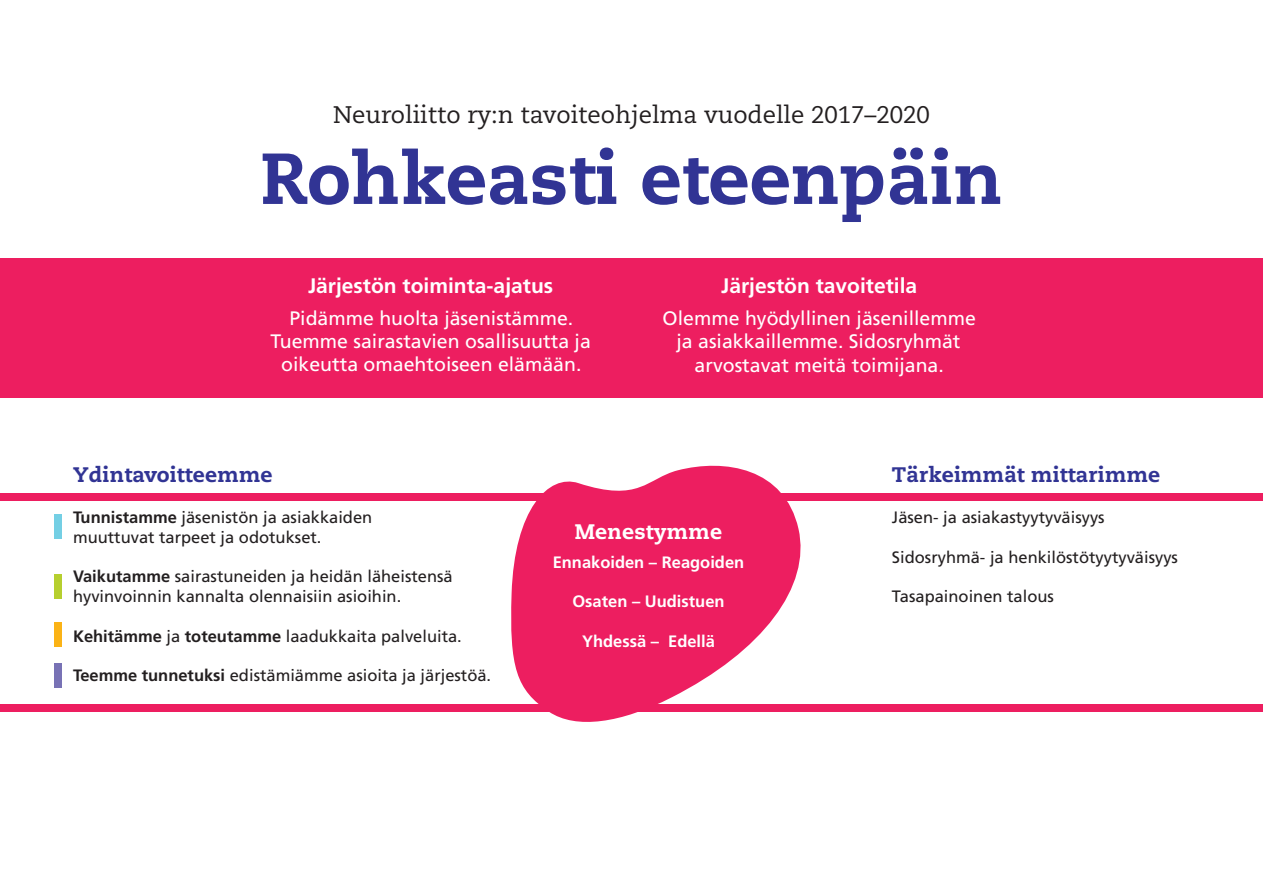
<style>
.page{position:relative;width:1263px;height:893px;background:#fff}
.page>*{position:absolute;margin:0;border:0;box-sizing:border-box;transform-origin:0 0}
.Ots1{font:800 72px "Caecilia LT Std";color:#313494}
.Ots2{font:24px "Caecilia LT Std";color:#231f20}
.Ots3{font:700 21px "Frutiger LT Std";color:#fff}
.Ots3_etusivu{font:800 21px "Caecilia LT Std";letter-spacing:.01em;color:#313494}
.Ots3_etusivu-2{font:800 21px "Caecilia LT Std";letter-spacing:.01em;color:#fff}
.Ingressi{font:19.5px/23.4px "Frutiger LT Std";color:#fff;text-align:center}
.Leipis_vas{font:16.5px/19.8px "Frutiger LT Std";color:#231f20}
.Leipis{font:700 16.5px "Frutiger LT Std";color:#fff}
.s1{font-weight:700}
</style>
<div class="page">
<div style="left:0;top:258px;width:1263px;height:140px;background:#ed1e60"></div>
<div style="left:0;top:493px;width:1263px;height:7px;background:#ed1e60"></div>
<div style="left:0;top:704px;width:1263px;height:7px;background:#ed1e60"></div>
<div style="left:54px;top:514px;width:7px;height:25px;background:#74cfe4"></div>
<div style="left:54px;top:574px;width:7px;height:25px;background:#b6cf2f"></div>
<div style="left:54px;top:622px;width:7px;height:25px;background:#fbb316"></div>
<div style="left:54px;top:663px;width:7px;height:25px;background:#7872b5"></div>
<svg style="left:509px;top:465px;width:302px;height:257px;fill:#ed1e60"></svg>
<p class="Ots2" style="left:333px;top:101px;width:598px">Neuroliitto ry:n tavoiteohjelma vuodelle 2017–2020</p>
<p class="Ots1" style="left:260px;top:134px;width:744px">Rohkeasti eteenpäin</p>
<p class="Ots3" style="left:308px;top:273px;width:247px">Järjestön toiminta-ajatus</p>
<p class="Ingressi" style="left:270px;top:306px;width:322px">Pidämme huolta jäsenistämme.<br>Tuemme sairastavien osallisuutta ja oikeutta omaehtoiseen elämään.</p>
<p class="Ots3" style="left:721px;top:273px;width:198px">Järjestön tavoitetila</p>
<p class="Ingressi" style="left:663px;top:306px;width:315px">Olemme hyödyllinen jäsenillemme ja asiakkaillemme. Sidosryhmät arvostavat meitä toimijana.</p>
<p class="Ots3_etusivu" style="left:73px;top:462px;width:201px">Ydintavoitteemme</p>
<p class="Leipis_vas" style="left:73px;top:507px;width:301px"><span class="s1">Tunnistamme</span> jäsenistön ja asiakkaiden muuttuvat tarpeet ja odotukset.</p>
<p class="Leipis_vas" style="left:73px;top:567px;width:381px"><span class="s1">Vaikutamme</span> sairastuneiden ja heidän läheistensä hyvinvoinnin kannalta olennaisiin asioihin.</p>
<p class="Leipis_vas" style="left:73px;top:626px;width:390px"><span class="s1">Kehitämme</span> ja <span class="s1">toteutamme</span> laadukkaita palveluita.</p>
<p class="Leipis_vas" style="left:73px;top:666px;width:420px"><span class="s1">Teemme tunnetuksi</span> edistämiämme asioita ja järjestöä.</p>
<p class="Ots3_etusivu-2" style="left:575px;top:519px;width:149px">Menestymme</p>
<p class="Leipis" style="left:553px;top:552px;width:193px">Ennakoiden – Reagoiden</p>
<p class="Leipis" style="left:572px;top:592px;width:154px">Osaten – Uudistuen</p>
<p class="Leipis" style="left:582px;top:631px;width:134px">Yhdessä – Edellä</p>
<p class="Ots3_etusivu" style="left:892px;top:462px;width:270px">Tärkeimmät mittarimme</p>
<p class="Leipis_vas" style="left:892px;top:507px;width:214px">Jäsen- ja asiakastyytyväisyys</p>
<p class="Leipis_vas" style="left:892px;top:547px;width:288px">Sidosryhmä- ja henkilöstötyytyväisyys</p>
<p class="Leipis_vas" style="left:892px;top:587px;width:163px">Tasapainoinen talous</p>
</div>
